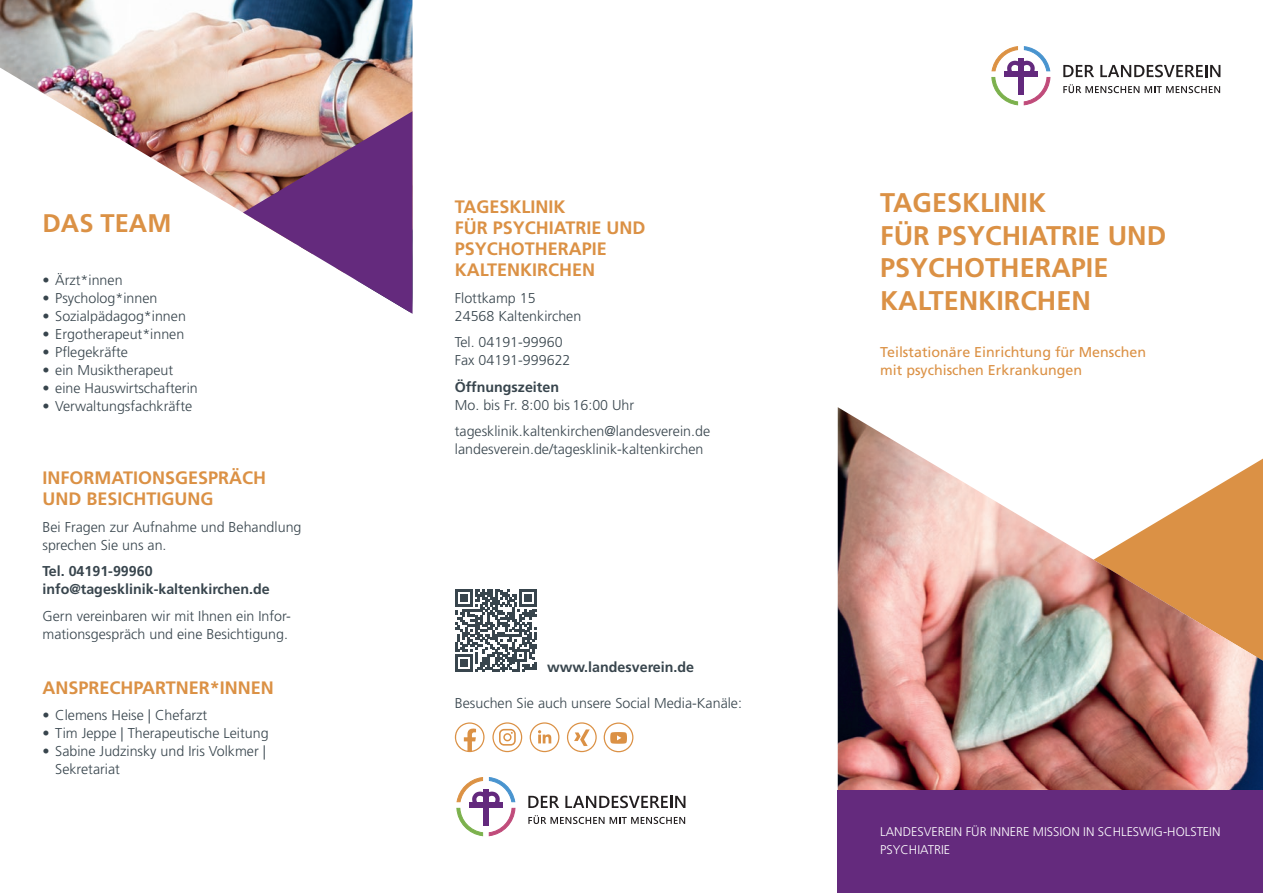
<style>
.page{position:relative;width:1263px;height:893px;background:#fff}
.page>*{position:absolute;margin:0;border:0;box-sizing:border-box;transform-origin:0 0}
.t1{font:700 27px/32.4px "Frutiger LT Std";color:#db9145}
.t2{font:700 25.5px "Frutiger LT Std";color:#db9145}
.t3{font:700 18px/21px "Frutiger LT Std";color:#db9145}
.t4{font:300 14.25px/18px "Frutiger LT Std";color:#38454d}
.t5{font:700 14.25px/18px "Frutiger LT Std";color:#38454d}
.t6{font:14.25px/18px "Frutiger LT Std";color:#db9145}
.t7{font:300 12.6px/18px "Frutiger LT Std";color:#fff}
</style>
<div class="page">
<img style="left:838px;top:407px;width:425px;height:384px">
<svg style="left:528px;top:796px;width:31px;height:12px"></svg>
<svg style="left:565px;top:796px;width:120px;height:12px"></svg>
<svg style="left:528px;top:815px;width:76px;height:9px"></svg>
<svg style="left:610px;top:817px;width:75px;height:7px"></svg>
<svg style="left:456px;top:777px;width:59px;height:59px"></svg>
<svg style="left:1063px;top:65px;width:31px;height:12px"></svg>
<svg style="left:1100px;top:65px;width:120px;height:12px"></svg>
<svg style="left:1063px;top:84px;width:157px;height:9px"></svg>
<svg style="left:991px;top:46px;width:59px;height:59px"></svg>
<div style="left:838px;top:791px;width:425px;height:102px;background:#642a7d"></div>
<img style="left:0;top:0;width:412px;height:213px">
<svg style="left:243px;top:111px;width:169px;height:203px"></svg>
<svg style="left:455px;top:722px;width:30px;height:30px"></svg>
<svg style="left:530px;top:722px;width:29px;height:30px"></svg>
<svg style="left:567px;top:722px;width:30px;height:30px"></svg>
<svg style="left:492px;top:722px;width:30px;height:30px"></svg>
<svg style="left:604px;top:722px;width:29px;height:30px"></svg>
<svg style="left:455px;top:590px;width:82px;height:82px"></svg>
<h2 class="t2" style="left:43px;top:208px;width:130px">DAS TEAM</h2>
<p class="t4" style="left:43px;top:271px;width:82px">• Ärzt*innen</p>
<p class="t4" style="left:43px;top:289px;width:116px">• Psycholog*innen</p>
<p class="t4" style="left:43px;top:307px;width:145px">• Sozialpädagog*innen</p>
<p class="t4" style="left:43px;top:325px;width:143px">• Ergotherapeut*innen</p>
<p class="t4" style="left:43px;top:343px;width:87px">• Pflegekräfte</p>
<p class="t4" style="left:43px;top:361px;width:132px">• ein Musiktherapeut</p>
<p class="t4" style="left:43px;top:379px;width:157px">• eine Hauswirtschafterin</p>
<p class="t4" style="left:43px;top:397px;width:151px">• Verwaltungsfachkräfte</p>
<p class="t3" style="left:43px;top:467px;width:225px">INFORMATIONSGESPRÄCH<br>UND BESICHTIGUNG</p>
<p class="t4" style="left:43px;top:518px;width:260px">Bei Fragen zur Aufnahme und Behandlung sprechen Sie uns an.</p>
<p class="t5" style="left:43px;top:562px;width:229px">Tel. 04191-99960 info@tagesklinik-kaltenkirchen.de</p>
<p class="t4" style="left:43px;top:607px;width:249px">Gern vereinbaren wir mit Ihnen ein Infor&shy;mationsgespräch und eine Besichtigung.</p>
<p class="t3" style="left:43px;top:677px;width:233px">ANSPRECHPARTNER*INNEN</p>
<p class="t4" style="left:43px;top:706px;width:166px">• Clemens Heise | Chefarzt</p>
<p class="t4" style="left:43px;top:724px;width:228px">• Tim Jeppe | Therapeutische Leitung</p>
<p class="t4" style="left:55px;top:742px;width:212px;text-indent:-13px">• Sabine Judzinsky und Iris Volkmer |<br>Sekretariat</p>
<p class="t3" style="left:455px;top:197px;width:192px">TAGESKLINIK<br>FÜR PSYCHIATRIE UND<br>PSYCHOTHERAPIE<br>KALTENKIRCHEN</p>
<p class="t4" style="left:455px;top:289px;width:128px">Flottkamp 15<br>24568 Kaltenkirchen</p>
<p class="t4" style="left:455px;top:334px;width:117px">Tel. 04191-99960<br>Fax 04191-999622</p>
<p class="t5" style="left:455px;top:378px;width:106px">Öffnungszeiten</p>
<p class="t4" style="left:455px;top:392px;width:257px;line-height:26.5px">Mo. bis Fr. 8:00 bis 16:00 Uhr tagesklinik.kaltenkirchen@landesverein.de</p>
<p class="t4" style="left:455px;top:441px;width:250px">landesverein.de/tagesklinik-kaltenkirchen</p>
<p class="t5" style="left:547px;top:658px;width:149px">www.landesverein.de</p>
<p class="t4" style="left:455px;top:695px;width:289px">Besuchen Sie auch unsere Social Media-Kanäle:</p>
<h1 class="t1" style="left:880px;top:187px;width:287px">TAGESKLINIK<br>FÜR PSYCHIATRIE UND<br>PSYCHOTHERAPIE<br>KALTENKIRCHEN</h1>
<p class="t6" style="left:880px;top:343px;width:267px">Teilstationäre Einrichtung für Menschen mit psychischen Erkrankungen</p>
<p class="t7" style="left:880px;top:823px;width:342px">LANDESVEREIN FÜR INNERE MISSION IN SCHLESWIG-HOLSTEIN<br>PSYCHIATRIE</p>
</div>
